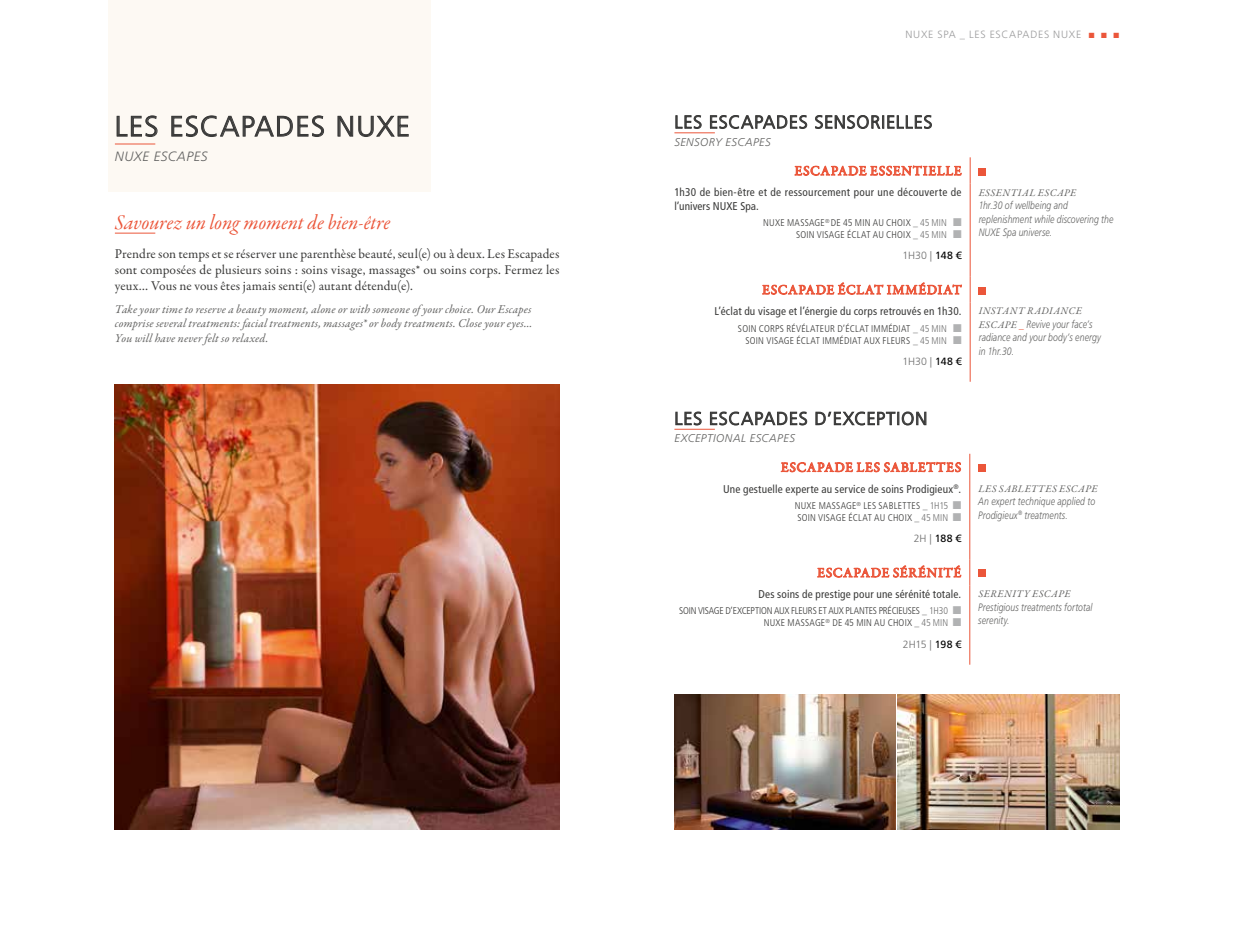
<style>
.page{position:relative;width:1234px;height:944px;background:#fff}
.page>*{position:absolute;margin:0;border:0;box-sizing:border-box;transform-origin:0 0}
.t1{font:300 28.5px "Frutiger LT Std";letter-spacing:.05em;color:#3a3a39}
.t2{font:21px "Garamond Premr Pro It Subh";letter-spacing:.005em;color:#eb563a}
.t3{font:300 18px "Frutiger LT Std";letter-spacing:.055em;color:#3a3a39}
.t4{font:13.5px/16.2px "Garamond Premr Pro";letter-spacing:.01em;color:#3a3a39;text-align:justify}
.t5{font:13.5px "Garamond Premr Pro";letter-spacing:.075em;color:#eb563a}
.t6{font:italic 300 13.5px "Frutiger LT Std";letter-spacing:.035em;color:#626261}
.t7{font:italic 12px/14.4px "Garamond Premr Pro";letter-spacing:.01em;color:#626261;text-align:justify}
.t8{font:condensed 11.25px/13.5px "Frutiger LT Std";letter-spacing:.015em;color:#3a3a39}
.t9{font:italic 300 11.25px "Frutiger LT Std";letter-spacing:.045em;color:#626261}
.t10{font:italic 300 10.8px/13.5px "Frutiger LT Std";letter-spacing:.01em;color:#626261;scale:.8 1}
.t11{font:300 10.5px "Frutiger LT Std";letter-spacing:.07em;color:#9c9c9d}
.t12{font:300 10.5px "Frutiger LT Std";letter-spacing:-.015em;color:#6e6e6e}
.t13{font:10.5px "Frutiger LT Std";color:#000}
.t14{font:italic 10.2px "Garamond Premr Pro";letter-spacing:.05em;color:#626261}
.t15{font:300 condensed 9.75px/12px "Frutiger LT Std";letter-spacing:.015em;color:#3a3a39;text-align:right}
.t16{font:300 condensed 9.75px/12px "Frutiger LT Std";letter-spacing:-.01em;color:#3a3a39;text-align:right}
.t17{font:300 condensed 9.75px "Frutiger LT Std";letter-spacing:.01em;color:#6e6e6e}
.s1{color:#eb563a}
.s2{color:#6e6e6e}
.s3{color:#b1b2b3}
.s4{font-weight:400;color:#000}
.s5{color:#3a3a39}
.s6{font-family:"Garamond Premr Pro";font-weight:400;font-size:10.2px}
.s7{font-family:"Garamond Premr Pro";font-weight:400;font-size:10.2px;color:#eb563a}
.s8{font-weight:300;color:#6e6e6e}
</style>
<div class="page">
<div style="left:108px;top:0;width:323px;height:191px;background:#fdf9f3"></div>
<hr style="left:115px;top:144px;width:40px;height:1px;background:#eb563a">
<hr style="left:115px;top:233px;width:40px;height:1px;background:#eb563a">
<svg style="left:117px;top:116px;width:40px;height:21px"></svg>
<svg style="left:171px;top:116px;width:153px;height:21px"></svg>
<svg style="left:338px;top:116px;width:70px;height:21px"></svg>
<img style="left:115px;top:385px;width:444px;height:444px">
<svg style="left:969px;top:157px;width:1px;height:27px"></svg>
<hr style="left:969px;top:184px;width:1px;height:92px;background:#eb563a">
<svg style="left:969px;top:276px;width:1px;height:27px"></svg>
<hr style="left:969px;top:303px;width:1px;height:79px;background:#eb563a">
<svg style="left:794px;top:165px;width:167px;height:11px"></svg>
<div style="left:978px;top:168px;width:7px;height:7px;background:#eb563a"></div>
<svg style="left:762px;top:282px;width:199px;height:13px"></svg>
<div style="left:978px;top:287px;width:7px;height:7px;background:#eb563a"></div>
<hr style="left:674px;top:133px;width:40px;height:1px;background:#eb563a">
<svg style="left:675px;top:115px;width:26px;height:14px"></svg>
<svg style="left:710px;top:115px;width:97px;height:14px"></svg>
<svg style="left:815px;top:115px;width:116px;height:14px"></svg>
<img style="left:674px;top:694px;width:221px;height:135px">
<img style="left:897px;top:694px;width:221px;height:135px">
<svg style="left:969px;top:454px;width:1px;height:26px"></svg>
<hr style="left:969px;top:480px;width:1px;height:79px;background:#eb563a">
<svg style="left:969px;top:559px;width:1px;height:26px"></svg>
<hr style="left:969px;top:585px;width:1px;height:80px;background:#eb563a">
<svg style="left:780px;top:461px;width:180px;height:11px"></svg>
<div style="left:978px;top:464px;width:7px;height:7px;background:#eb563a"></div>
<svg style="left:817px;top:565px;width:143px;height:12px"></svg>
<div style="left:978px;top:570px;width:7px;height:7px;background:#eb563a"></div>
<hr style="left:674px;top:429px;width:40px;height:1px;background:#eb563a">
<svg style="left:675px;top:411px;width:26px;height:15px"></svg>
<svg style="left:710px;top:411px;width:97px;height:15px"></svg>
<svg style="left:815px;top:411px;width:111px;height:15px"></svg>
<h1 class="t1" style="left:115px;top:110px;width:177px">LES ESCAPADES</h1>
<h1 class="t1" style="left:336px;top:110px;width:76px">NUXE</h1>
<p class="t6" style="left:115px;top:149px;width:55px">NUXE Esca</p>
<p class="t6" style="left:186px;top:149px;width:16px">pes</p>
<h2 class="t2" style="left:115px;top:210px;width:277px">Savourez un long moment de bien-être</h2>
<p class="t4" style="left:115px;top:246px;width:446px">Prendre son temps et se réserver une parenthèse beauté, seul(e) ou à deux. Les Escapades sont composées de plusieurs soins : soins visage, massages* ou soins corps. Fermez les yeux… Vous ne vous êtes jamais senti(e) autant détendu(e).</p>
<p class="t7" style="left:115px;top:303px;width:419px">Take your time to reserve a beauty moment, alone or with someone of your choice. Our Escapes comprise several treatments: facial treatments, massages* or body treatments. Close your eyes… You will have never felt so relaxed.</p>
<p class="t11" style="left:905px;top:29px;width:112px">NUXE SPA _ LES ESCAPA</p>
<p class="t11" style="left:1030px;top:29px;width:90px">DES NUXE <span class="s1">■</span> <span class="s1">■</span> <span class="s1">■</span></p>
<h3 class="t3" style="left:674px;top:112px;width:113px">LES ESCAPADES</h3>
<h3 class="t3" style="left:814px;top:112px;width:21px">SENS</h3>
<h3 class="t3" style="left:856px;top:112px;width:40px">ORIELLES</h3>
<p class="t9" style="left:674px;top:136px;width:14px">Senso</p>
<p class="t9" style="left:708px;top:136px;width:25px">ry esca</p>
<p class="t9" style="left:753px;top:136px;width:13px">pes</p>
<p class="t5" style="left:794px;top:163px;width:94px">Escapade Essen</p>
<p class="t5" style="left:912px;top:163px;width:25px">tielle</p>
<p class="t8" style="left:674px;top:186px;width:288px">1h30 de bien-être et de ressourcement pour une découverte de l’univers NUXE Spa.</p>
<p class="t15" style="left:763px;top:217px;width:200px">NUXE MASSAGE<sup>®</sup> DE 45 M IN AU CHOIX <span class="s2">_ 45 MIN</span> <span class="s3">■<br></span>SOIN VISAGE ÉCLAT AU CHOIX <span class="s2">_ 45 MIN</span> <span class="s3">■</span></p>
<p class="t12" style="left:902px;top:250px;width:61px">1H30 | <span class="s4">148 €</span></p>
<p class="t5" style="left:762px;top:282px;width:201px">Escapade Éclat Immédiat</p>
<p class="t8" style="left:714px;top:305px;width:248px">L’éclat du visage et l’énergie du corps retrouvés en 1h30.</p>
<p class="t15" style="left:737px;top:322px;width:140px">SOIN CORPS RÉVÉLATEU R D’ÉCLAT IMMÉ</p>
<p class="t17" style="left:892px;top:323px;width:70px"><span class="s5">DIAT</span> _ 45 MIN <span class="s3">■</span></p>
<p class="t15" style="left:745px;top:334px;width:83px">SOIN VISAGE ÉCLAT IMMÉ</p>
<p class="t15" style="left:843px;top:334px;width:119px">DIAT AUX FLEU RS <span class="s2">_ 45 MIN</span> <span class="s3">■</span></p>
<p class="t12" style="left:902px;top:355px;width:61px">1H30 | <span class="s4">148 €</span></p>
<p class="t14" style="left:978px;top:186px;width:8px">essential</p>
<p class="t14" style="left:1037px;top:186px;width:8px">escape</p>
<p class="t10" style="left:978px;top:199px;width:170px">1hr.30 of wellbeing and replenishment while discovering the<br>NUXE Spa universe.</p>
<p class="t14" style="left:978px;top:305px;width:105px">INSTANT RADIANCE</p>
<p class="t10" style="left:978px;top:317px;width:154px"><span class="s6">ESCAPE</span> <span class="s7">_</span> Revive your face’s radiance and your body’s energy in 1hr.30.</p>
<h3 class="t3" style="left:674px;top:408px;width:113px">LES ESCAPADES</h3>
<h3 class="t3" style="left:814px;top:408px;width:40px">D’EXCE</h3>
<h3 class="t3" style="left:875px;top:408px;width:50px">PTION</h3>
<p class="t9" style="left:674px;top:432px;width:40px">Exceptiona</p>
<p class="t9" style="left:740px;top:432px;width:17px">l esca</p>
<p class="t9" style="left:777px;top:432px;width:13px">pes</p>
<p class="t5" style="left:780px;top:459px;width:174px">Escapade Les Sablettes</p>
<p class="t8" style="left:722px;top:482px;width:240px">Une gestuelle experte au service de soins Prodigieux<sup>®</sup>.</p>
<p class="t15" style="left:794px;top:500px;width:168px;text-align:left">NUXE MASSAGE <sup>®</sup> LES SABLETTES <span class="s2">_ 1H15</span> <span class="s3">■<br></span>SOIN VISAGE ÉCLAT AU CHOIX <span class="s2">_ 45 MIN</span> <span class="s3">■</span></p>
<p class="t13" style="left:913px;top:532px;width:49px"><span class="s8">2H |</span> 188 €</p>
<p class="t5" style="left:817px;top:565px;width:93px">Escapade Sérén</p>
<p class="t5" style="left:937px;top:565px;width:22px">ité</p>
<p class="t8" style="left:758px;top:588px;width:204px">Des soins de prestige pour une sérénité totale.</p>
<p class="t16" style="left:679px;top:605px;width:283px">SOIN VISAGE D’EXCEPTION AUX FLEU RS ET AUX PLANTES PRÉCIEUSES <span class="s2">_ 1H30</span> <span class="s3">■<br></span>NUXE MASSAGE<sup>®</sup> DE 45 M IN AU CHOIX <span class="s2">_ 45 MIN</span> <span class="s3">■</span></p>
<p class="t12" style="left:902px;top:638px;width:60px">2H15 | <span class="s4">198 €</span></p>
<p class="t14" style="left:978px;top:482px;width:29px">LEs sablettes</p>
<p class="t14" style="left:1058px;top:482px;width:40px">ESCAPE</p>
<p class="t10" style="left:978px;top:495px;width:148px">An expert technique applied to<br>Prodigieux<sup>®</sup> treatments.</p>
<p class="t14" style="left:978px;top:587px;width:94px">SERENITY ESCAPE</p>
<p class="t10" style="left:978px;top:600px;width:144px">Prestigious treatments fortotal serenity.</p>
</div>
